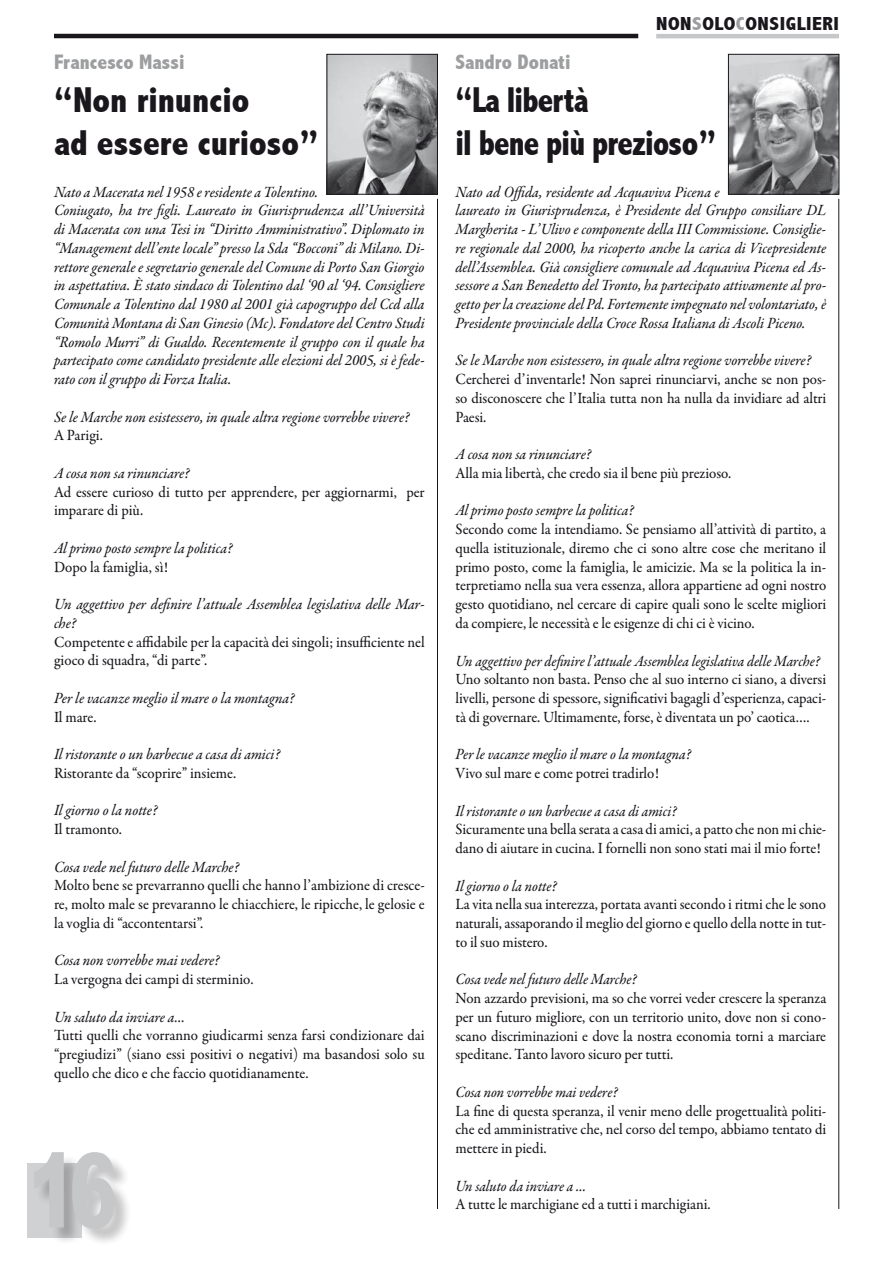
<style>
.page{position:relative;width:893px;height:1263px;background:#fff}
.page>*{position:absolute;margin:0;border:0;box-sizing:border-box;transform-origin:0 0}
.t1{font:900 103.5px "Arial";color:#c6c7c9;scale:.7 1}
.t2{font:800 condensed 36px/43.2px "Abadi";color:#1a171c}
.t3{font:800 condensed 36px/43.2px "Abadi";letter-spacing:-.025em;color:#1a171c;scale:.92 1}
.t4{font:800 condensed 21px "Abadi";color:#9d9ea0}
.t5{font:800 condensed 18.9px "Abadi";letter-spacing:.025em;color:#1a171c;scale:1.11 1}
.t6{font:500 15.75px/18.8px "Garamond Premr Pro";letter-spacing:-.005em;color:#1a171c;text-align:justify;scale:.94 1}
.t7{font:15.75px/18.8px "Garamond Premr Pro Med It";letter-spacing:-.01em;color:#1a171c;scale:.94 1}
.t8{font:15.75px "Garamond Premr Pro Med It";letter-spacing:-.01em;color:#1a171c;scale:.92 1}
.s1{color:#9d9ea0}
</style>
<div class="page">
<div style="left:27px;top:1163px;width:54px;height:74px;background:#d0d1d2"></div>
<div style="left:36px;top:1155px;width:97px;height:92px;background:#1a171c;opacity:.25"></div>
<hr style="left:54px;top:34px;width:584px;height:4px;background:#1a171c">
<hr style="left:656px;top:34px;width:183px;height:4px;background:#c6c7c9">
<hr style="left:437px;top:199px;width:1px;height:1010px;background:#1a171c">
<hr style="left:838px;top:199px;width:1px;height:1010px;background:#1a171c">
<img style="left:329px;top:56px;width:107px;height:136px">
<div style="left:327px;top:54px;width:111px;height:140px;border:1px solid #1a171c"></div>
<img style="left:730px;top:56px;width:107px;height:136px">
<div style="left:728px;top:54px;width:111px;height:140px;border:1px solid #1a171c"></div>
<h3 class="t4" style="left:54px;top:49px;width:132px">Francesco Massi</h3>
<h2 class="t2" style="left:54px;top:78px;width:266px">“Non rinuncio<br>ad essere curioso”</h2>
<p class="t7" style="left:54px;top:183px;width:396px">Nato a Macerata nel 1958 e residente a Tolentino.<br>Coniugato, ha tre figli. Laureato in Giurisprudenza all’Università di Macerata con una Tesi in “Diritto Amministrativo”. Diplomato in “Management dell’ente locale” presso la Sda “Bocconi” di Milano. Di&shy;rettore generale e segretario generale del Comune di Porto San Giorgio in aspettativa. È stato sindaco di Tolentino dal ‘90 al ‘94. Consigliere Comunale a Tolentino dal 1980 al 2001 già capogruppo del Ccd alla Comunità Montana di San Ginesio (Mc). Fondatore del Centro Studi “Romolo Murri” di Gualdo. Recentemente il gruppo con il quale ha partecipato come candidato presidente alle elezioni del 2005, si è fede&shy;rato con il gruppo di Forza Italia.</p>
<p class="t7" style="left:54px;top:408px;width:380px">Se le Marche non esistessero, in quale altra regione vorrebbe vivere?</p>
<p class="t6" style="left:54px;top:426px;width:54px">A Parigi.</p>
<p class="t7" style="left:54px;top:464px;width:146px">A cosa non sa rinunciare?</p>
<p class="t6" style="left:54px;top:483px;width:396px">Ad essere curioso di tutto per apprendere, per aggiornarmi, per imparare di più.</p>
<p class="t7" style="left:54px;top:539px;width:191px">Al primo posto sempre la politica?</p>
<p class="t6" style="left:54px;top:558px;width:123px">Dopo la famiglia, sì!</p>
<p class="t7" style="left:54px;top:596px;width:396px">Un aggettivo per definire l’attuale Assemblea legislativa delle Mar&shy;che?</p>
<p class="t6" style="left:54px;top:633px;width:396px">Competente e affidabile per la capacità dei singoli; insufficiente nel gioco di squadra, “di parte”.</p>
<p class="t7" style="left:54px;top:689px;width:258px">Per le vacanze meglio il mare o la montagna?</p>
<p class="t6" style="left:54px;top:708px;width:47px">Il mare.</p>
<p class="t7" style="left:54px;top:746px;width:242px">Il ristorante o un barbecue a casa di amici?</p>
<p class="t6" style="left:54px;top:764px;width:195px">Ristorante da “scoprire” insieme.</p>
<p class="t7" style="left:54px;top:802px;width:112px">Il giorno o la notte?</p>
<p class="t6" style="left:54px;top:820px;width:74px">Il tramonto.</p>
<p class="t7" style="left:54px;top:858px;width:199px">Cosa vede nel futuro delle Marche?</p>
<p class="t6" style="left:54px;top:876px;width:396px">Molto bene se prevarranno quelli che hanno l’ambizione di cresce&shy;re, molto male se prevaranno le chiacchiere, le ripicche, le gelosie e la voglia di “accontentarsi”.</p>
<p class="t7" style="left:54px;top:952px;width:178px">Cosa non vorrebbe mai vedere?</p>
<p class="t6" style="left:54px;top:970px;width:214px">La vergogna dei campi di sterminio.</p>
<p class="t7" style="left:54px;top:1008px;width:141px">Un saluto da inviare a…</p>
<p class="t6" style="left:54px;top:1026px;width:396px">Tutti quelli che vorranno giudicarmi senza farsi condizionare dai “pregiudizi” (siano essi positivi o negativi) ma basandosi solo su quello che dico e che faccio quotidianamente.</p>
<h1 class="t1" style="left:28px;top:1133px;width:128px">16</h1>
<p class="t5" style="left:656px;top:12px;width:166px">NON<span class="s1">S</span>OLO<span class="s1">C</span>ONSIGLIERI</p>
<h3 class="t4" style="left:455px;top:49px;width:117px">Sandro Donati</h3>
<h2 class="t3" style="left:455px;top:78px;width:285px">“La libertà<br>il bene più prezioso”</h2>
<p class="t7" style="left:455px;top:183px;width:396px">Nato ad Offida, residente ad Acquaviva Picena e<br>laureato in Giurisprudenza, è Presidente del Gruppo consiliare DL Margherita - L’Ulivo e componente della III Commissione. Consiglie&shy;re regionale dal 2000, ha ricoperto anche la carica di Vicepresidente dell’Assemblea. Già consigliere comunale ad Acquaviva Picena ed As&shy;sessore a San Benedetto del Tronto, ha partecipato attivamente al pro&shy;getto per la creazione del Pd. Fortemente impegnato nel volontariato, è Presidente provinciale della Croce Rossa Italiana di Ascoli Piceno.</p>
<p class="t7" style="left:455px;top:352px;width:380px">Se le Marche non esistessero, in quale altra regione vorrebbe vivere?</p>
<p class="t6" style="left:455px;top:370px;width:396px">Cercherei d’inventarle! Non saprei rinunciarvi, anche se non pos&shy;so disconoscere che l’Italia tutta non ha nulla da invidiare ad altri Paesi.</p>
<p class="t7" style="left:455px;top:446px;width:146px">A cosa non sa rinunciare?</p>
<p class="t6" style="left:455px;top:464px;width:295px">Alla mia libertà, che credo sia il bene più prezioso.</p>
<p class="t7" style="left:455px;top:502px;width:191px">Al primo posto sempre la politica?</p>
<p class="t6" style="left:455px;top:520px;width:396px">Secondo come la intendiamo. Se pensiamo all’attività di partito, a quella istituzionale, diremo che ci sono altre cose che meritano il primo posto, come la famiglia, le amicizie. Ma se la politica la in&shy;terpretiamo nella sua vera essenza, allora appartiene ad ogni nostro gesto quotidiano, nel cercare di capire quali sono le scelte migliori da compiere, le necessità e le esigenze di chi ci è vicino.</p>
<p class="t8" style="left:455px;top:651px;width:398px">Un aggettivo per definire l’attuale Assemblea legislativa delle Marche?</p>
<p class="t6" style="left:455px;top:670px;width:396px">Uno soltanto non basta. Penso che al suo interno ci siano, a diversi livelli, persone di spessore, significativi bagagli d’esperienza, capaci&shy;tà di governare. Ultimamente, forse, è diventata un po’ caotica….</p>
<p class="t8" style="left:455px;top:744px;width:258px">Per le vacanze meglio il mare o la montagna?</p>
<p class="t6" style="left:455px;top:764px;width:218px">Vivo sul mare e come potrei tradirlo!</p>
<p class="t8" style="left:455px;top:801px;width:242px">Il ristorante o un barbecue a casa di amici?</p>
<p class="t6" style="left:455px;top:820px;width:396px">Sicuramente una bella serata a casa di amici, a patto che non mi chie&shy;dano di aiutare in cucina. I fornelli non sono stati mai il mio forte!</p>
<p class="t8" style="left:455px;top:876px;width:112px">Il giorno o la notte?</p>
<p class="t6" style="left:455px;top:895px;width:396px">La vita nella sua interezza, portata avanti secondo i ritmi che le sono naturali, assaporando il meglio del giorno e quello della notte in tut&shy;to il suo mistero.</p>
<p class="t8" style="left:455px;top:969px;width:199px">Cosa vede nel futuro delle Marche?</p>
<p class="t6" style="left:455px;top:989px;width:396px">Non azzardo previsioni, ma so che vorrei veder crescere la speranza per un futuro migliore, con un territorio unito, dove non si cono&shy;scano discriminazioni e dove la nostra economia torni a marciare speditane. Tanto lavoro sicuro per tutti.</p>
<p class="t8" style="left:455px;top:1082px;width:178px">Cosa non vorrebbe mai vedere?</p>
<p class="t6" style="left:455px;top:1101px;width:396px">La fine di questa speranza, il venir meno delle progettualità politi&shy;che ed amministrative che, nel corso del tempo, abbiamo tentato di mettere in piedi.</p>
<p class="t8" style="left:455px;top:1176px;width:144px">Un saluto da inviare a …</p>
<p class="t6" style="left:455px;top:1195px;width:273px">A tutte le marchigiane ed a tutti i marchigiani.</p>
</div>
